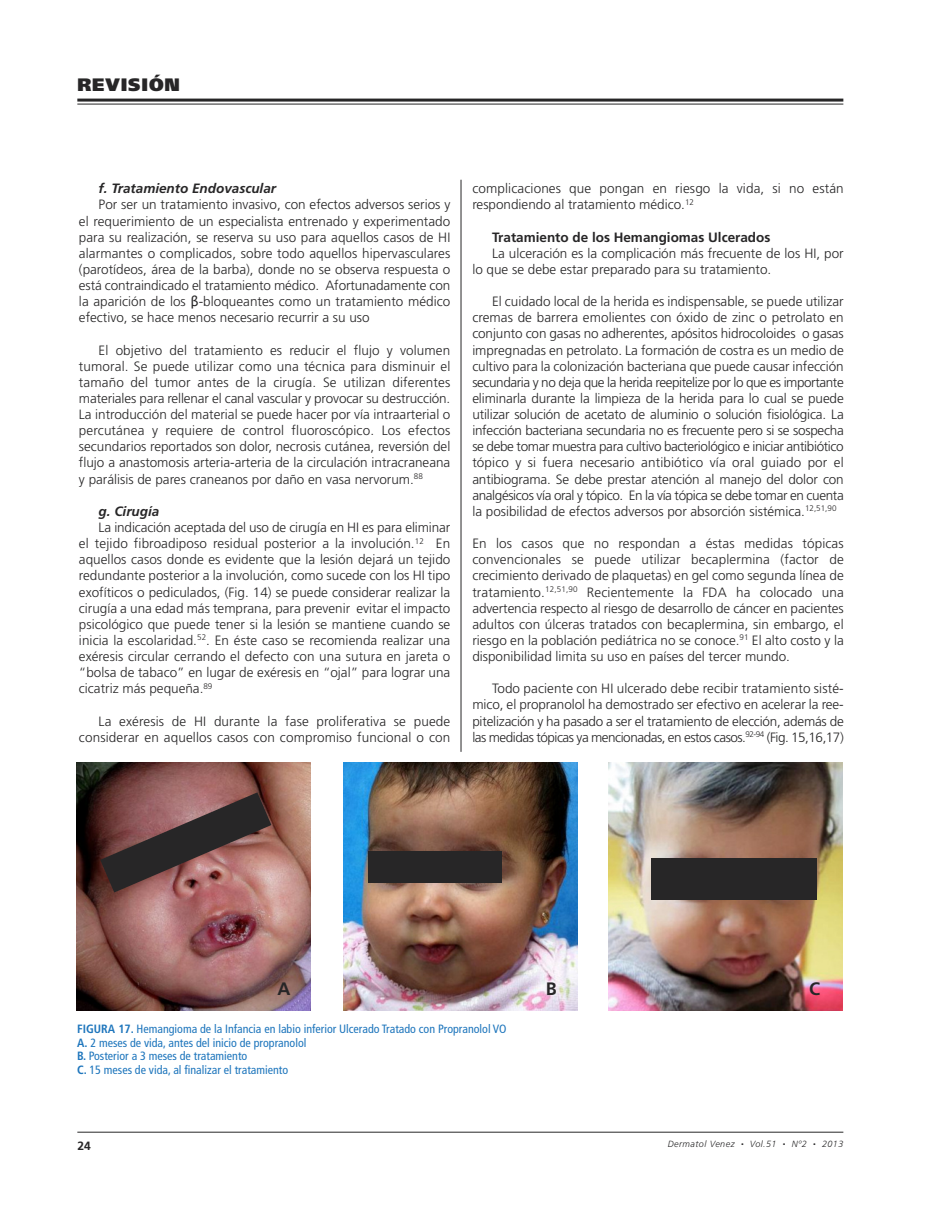
<style>
.page{position:relative;width:942px;height:1218px;background:#fff}
.page>*{position:absolute;margin:0;border:0;box-sizing:border-box;transform-origin:0 0}
.t1{font:900 18px "Frutiger";letter-spacing:.05em;color:#272627}
.t2{font:700 18px "Frutiger";color:#272627}
.t3{font:300 13.5px/16px "Frutiger";color:#272627;text-align:justify}
.t4{font:700 13.5px "Frutiger";color:#272627}
.t5{font:italic 700 13.5px "Frutiger";color:#272627}
.t6{font:condensed 12px/13.5px "Frutiger";color:#1d75bc}
.t7{font:700 12px "Frutiger";color:#272627}
.t8{font:italic 300 9px "Frutiger";letter-spacing:.05em;color:#272627}
.s1{font-family:"Lucida Grande";font-weight:400}
.s2{font-weight:700}
.s3{font-size:5.25px}
</style>
<div class="page">
<hr style="left:77px;top:1131px;width:766px;height:1px;background:#272627">
<hr style="left:77px;top:99px;width:766px;height:3px;background:#272627">
<hr style="left:77px;top:104px;width:766px;height:1px;background:#272627">
<hr style="left:460px;top:180px;width:1px;height:572px;background:#272627">
<img style="left:77px;top:762px;width:233px;height:248px">
<img style="left:343px;top:762px;width:234px;height:248px">
<img style="left:608px;top:762px;width:234px;height:248px">
<svg style="left:100px;top:792px;width:171px;height:100px;background:#714d4c"></svg>
<div style="left:368px;top:851px;width:133px;height:31px;background:#272627"></div>
<div style="left:650px;top:858px;width:166px;height:41px;background:#272627"></div>
<h1 class="t1" style="left:77px;top:77px;width:104px">REVISIÓN</h1>
<p class="t5" style="left:99px;top:183px;width:179px">f. Tratamiento Endovascular</p>
<p class="t3" style="left:79px;top:198px;width:373px;text-indent:20px">Por ser un tratamiento invasivo, con efectos adversos serios y el requerimiento de un especialista entrenado y experimentado para su realización, se reserva su uso para aquellos casos de HI alarmantes o complicados, sobre todo aquellos hipervasculares (parotídeos, área de la barba), donde no se observa respuesta o está contraindicado el tratamiento médico. Afortunadamente con la aparición de los <span class="s1">β</span>-bloqueantes como un tratamiento médico efectivo, se hace menos necesario recurrir a su uso</p>
<p class="t3" style="left:79px;top:343px;width:373px;text-indent:20px">El objetivo del tratamiento es reducir el flujo y volumen tumoral. Se puede utilizar como una técnica para disminuir el tamaño del tumor antes de la cirugía. Se utilizan diferentes materiales para rellenar el canal vascular y provocar su destrucción.<br>La introducción del material se puede hacer por vía intraarterial o percutánea y requiere de control fluoroscópico. Los efectos secundarios reportados son dolor, necrosis cutánea, reversión del flujo a anastomosis arteria-arteria de la circulación intracraneana y parálisis de pares craneanos por daño en vasa nervorum.<sup>88</sup></p>
<p class="t5" style="left:99px;top:506px;width:62px">g. Cirugía</p>
<p class="t3" style="left:79px;top:520px;width:373px;text-indent:20px">La indicación aceptada del uso de cirugía en HI es para eliminar el tejido fibroadiposo residual posterior a la involución.<sup>12</sup> En aquellos casos donde es evidente que la lesión dejará un tejido redundante posterior a la involución, como sucede con los HI tipo exofíticos o pediculados, (Fig. 14) se puede considerar realizar la cirugía a una edad más temprana, para prevenir evitar el impacto psicológico que puede tener si la lesión se mantiene cuando se inicia la escolaridad.<sup>52</sup>. En éste caso se recomienda realizar una exéresis circular cerrando el defecto con una sutura en jareta o “bolsa de tabaco” en lugar de exéresis en “ojal” para lograr una cicatriz más pequeña.<sup>89</sup></p>
<p class="t3" style="left:79px;top:714px;width:373px;text-align:right">La exéresis de HI durante la fase proliferativa se puede considerar en aquellos casos con compromiso funcional o con</p>
<p class="t3" style="left:472px;top:181px;width:373px">complicaciones que pongan en riesgo la vida, si no están respondiendo al tratamiento médico.<sup>12</sup></p>
<p class="t4" style="left:492px;top:231px;width:280px">Tratamiento de los Hemangiomas Ulcerados</p>
<p class="t3" style="left:472px;top:246px;width:373px;text-indent:20px">La ulceración es la complicación más frecuente de los HI, por lo que se debe estar preparado para su tratamiento.</p>
<p class="t3" style="left:472px;top:294px;width:373px;text-indent:20px">El cuidado local de la herida es indispensable, se puede utilizar cremas de barrera emolientes con óxido de zinc o petrolato en conjunto con gasas no adherentes, apósitos hidrocoloides o gasas impregnadas en petrolato. La formación de costra es un medio de cultivo para la colonización bacteriana que puede causar infección secundaria y no deja que la herida reepitelize por lo que es importante eliminarla durante la limpieza de la herida para lo cual se puede utilizar solución de acetato de aluminio o solución fisiológica. La infección bacteriana secundaria no es frecuente pero si se sospecha se debe tomar muestra para cultivo bacteriológico e iniciar antibiótico tópico y si fuera necesario antibiótico vía oral guiado por el antibiograma. Se debe prestar atención al manejo del dolor con analgésicos vía oral y tópico. En la vía tópica se debe tomar en cuenta la posibilidad de efectos adversos por absorción sistémica.<sup>12,51,90</sup></p>
<p class="t3" style="left:472px;top:536px;width:373px">En los casos que no respondan a éstas medidas tópicas convencionales se puede utilizar becaplermina (factor de crecimiento derivado de plaquetas) en gel como segunda línea de tratamiento.<sup>12,51,90</sup> Recientemente la FDA ha colocado una advertencia respecto al riesgo de desarrollo de cáncer en pacientes adultos con úlceras tratados con becaplermina, sin embargo, el riesgo en la población pediátrica no se conoce.<sup>91</sup> El alto costo y la disponibilidad limita su uso en países del tercer mundo.</p>
<p class="t3" style="left:472px;top:681px;width:373px;text-indent:20px">Todo paciente con HI ulcerado debe recibir tratamiento sisté&shy;mico, el propranolol ha demostrado ser efectivo en acelerar la ree&shy;pitelización y ha pasado a ser el tratamiento de elección, además de las medidas tópicas ya mencionadas, en estos casos.<sup>92-94</sup> (Fig. 15,16,17)</p>
<h1 class="t2" style="left:277px;top:981px;width:14px">A</h1>
<h1 class="t2" style="left:545px;top:981px;width:12px">B</h1>
<h1 class="t2" style="left:809px;top:981px;width:12px">C</h1>
<p class="t6" style="left:77px;top:1023px;width:430px"><span class="s2">FIGURA 17.</span> Hemangioma de la Infancia en labio inferior Ulcerado Tratado con Propranolol VO <span class="s2">A.</span> 2 meses de vida, antes del inicio de propranolol<br><span class="s2">B.</span> Posterior a 3 meses de tratamiento<br><span class="s2">C.</span> 15 meses de vida, al finalizar el tratamiento</p>
<p class="t7" style="left:77px;top:1140px;width:15px">24</p>
<p class="t8" style="left:667px;top:1140px;width:177px">Dermatol Venez <span class="s3">•</span> Vol.51 <span class="s3">•</span> Nº2 <span class="s3">•</span> 2013</p>
</div>
